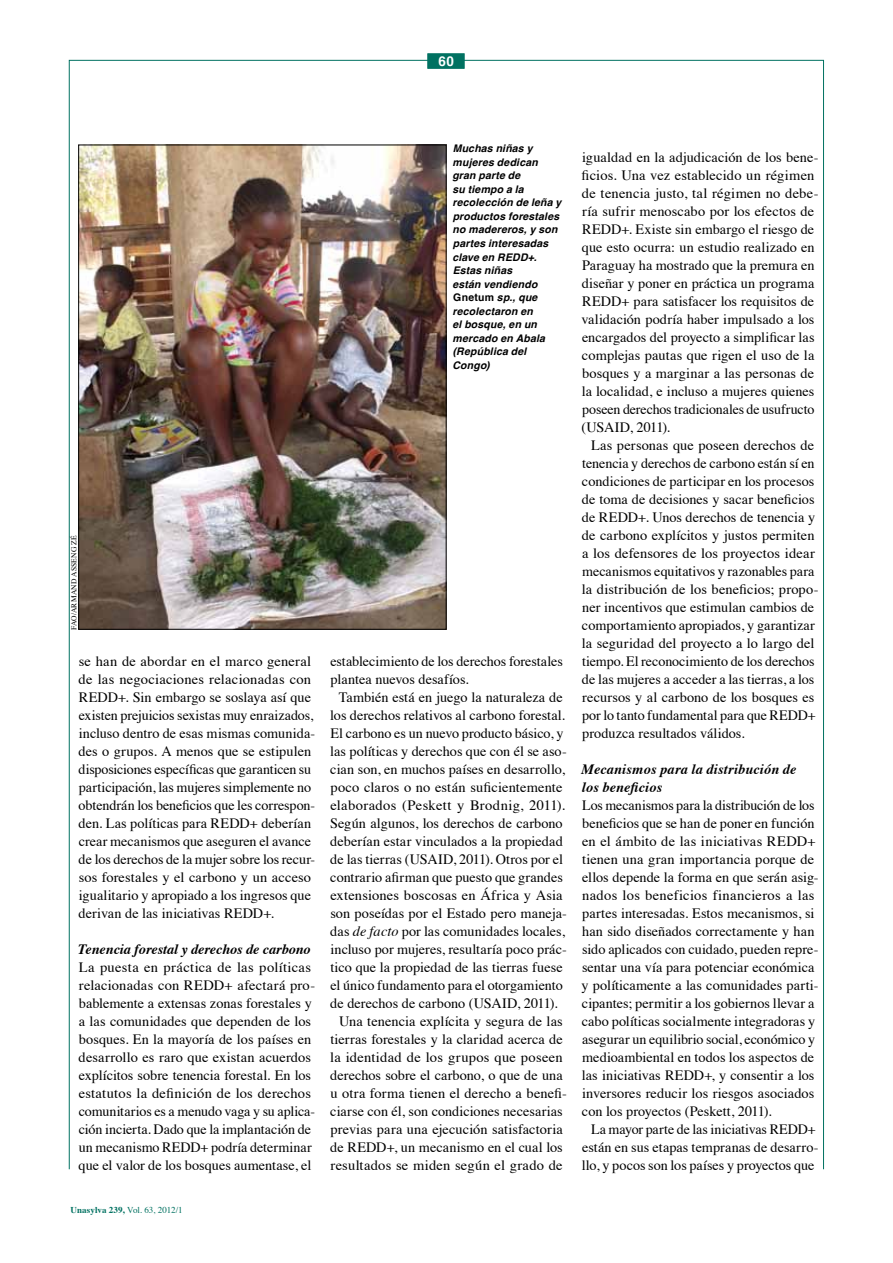
<style>
.page{position:relative;width:893px;height:1263px;background:#fff}
.page>*{position:absolute;margin:0;border:0;box-sizing:border-box;transform-origin:0 0}
.t1{font:14.25px/18px "Times";letter-spacing:.005em;color:#000}
.t2{font:italic 700 14.25px/18px "Times";color:#000}
.t3{font:14.25px "Times";letter-spacing:.025em;color:#000}
.t4{font:700 13.5px "Helvetica";color:#fff}
.t5{font:italic 700 10.5px/13.5px "Helvetica";letter-spacing:.02em;color:#000}
.t6{font:9px "Times";letter-spacing:-.005em;color:#007161}
.t7{font:7.5px "Times";letter-spacing:.02em;color:#000}
.s1{font-weight:700}
.s2{font-style:normal}
.s3{font-style:italic}
</style>
<div class="page">
<div style="left:428px;top:54px;width:36px;height:15px;background:#007161;border:1px solid #007161"></div>
<img style="left:80px;top:147px;width:365px;height:481px">
<p class="t4" style="left:439px;top:50px;width:17px">60</p>
<p class="t7" style="left:67px;top:630px;width:95px;rotate:-90deg">FAO/Armand Asseng Zé</p>
<p class="t1" style="left:79px;top:651px;width:238px">se han de abordar en el marco general de las negociaciones relacionadas con REDD+. Sin embargo se soslaya así que existen prejuicios sexistas muy enraizados, incluso dentro de esas mismas comunida&shy;des o grupos. A menos que se estipulen disposiciones específicas que garanticen su participación, las mujeres simplemente no obtendrán los beneficios que les correspon&shy;den. Las políticas para REDD+ deberían crear mecanismos que aseguren el avance de los derechos de la mujer sobre los recur&shy;sos forestales y el carbono y un acceso igualitario y apropiado a los ingresos que derivan de las iniciativas REDD+.</p>
<p class="t2" style="left:78px;top:939px;width:234px">Tenencia forestal y derechos de carbono</p>
<p class="t1" style="left:79px;top:957px;width:238px">La puesta en práctica de las políticas relacionadas con REDD+ afectará pro&shy;bablemente a extensas zonas forestales y a las comunidades que dependen de los bosques. En la mayoría de los países en desarrollo es raro que existan acuerdos explícitos sobre tenencia forestal. En los estatutos la definición de los derechos comunitarios es a menudo vaga y su aplica&shy;ción incierta. Dado que la implantación de un mecanismo REDD+ podría determinar que el valor de los bosques aumentase, el</p>
<p class="t6" style="left:71px;top:1201px;width:114px"><span class="s1">Unasylva 239,</span> Vol. 63, 2012/1</p>
<p class="t5" style="left:452px;top:142px;width:111px">Muchas niñas y mujeres dedican gran parte de<br>su tiempo a la recolección de leña y productos forestales no madereros, y son partes interesadas clave en REDD+.<br>Estas niñas<br>están vendiendo<br><span class="s2">Gnetum</span> sp., que recolectaron en<br>el bosque, en un mercado en Abala (República del<br>Congo)</p>
<p class="t1" style="left:330px;top:651px;width:234px">establecimiento de los derechos forestales</p>
<p class="t1" style="left:331px;top:669px;width:140px">plantea nuevos desafíos.</p>
<p class="t1" style="left:339px;top:687px;width:225px">También está en juego la naturaleza de</p>
<p class="t1" style="left:330px;top:705px;width:236px">los derechos relativos al carbono forestal.</p>
<p class="t1" style="left:330px;top:723px;width:235px">El carbono es un nuevo producto básico, y</p>
<p class="t1" style="left:330px;top:741px;width:238px">las políticas y derechos que con él se aso-</p>
<p class="t1" style="left:330px;top:759px;width:236px">cian son, en muchos países en desarrollo,</p>
<p class="t1" style="left:331px;top:777px;width:234px">poco claros o no están suficientemente</p>
<p class="t3" style="left:330px;top:791px;width:236px">elaborados (Peskett y Brodnig, 2011).</p>
<p class="t1" style="left:330px;top:813px;width:234px">Según algunos, los derechos de carbono</p>
<p class="t1" style="left:330px;top:831px;width:234px">deberían estar vinculados a la propiedad</p>
<p class="t1" style="left:330px;top:849px;width:234px">de las tierras (USAID, 2011). Otros por el</p>
<p class="t1" style="left:330px;top:867px;width:234px">contrario afirman que puesto que grandes</p>
<p class="t1" style="left:330px;top:885px;width:234px">extensiones boscosas en África y Asia</p>
<p class="t1" style="left:330px;top:903px;width:238px">son poseídas por el Estado pero maneja-</p>
<p class="t1" style="left:330px;top:921px;width:236px">das <span class="s3">de facto</span> por las comunidades locales,</p>
<p class="t1" style="left:330px;top:939px;width:238px">incluso por mujeres, resultaría poco prác-</p>
<p class="t1" style="left:330px;top:957px;width:234px">tico que la propiedad de las tierras fuese</p>
<p class="t1" style="left:330px;top:975px;width:234px">el único fundamento para el otorgamiento</p>
<p class="t1" style="left:330px;top:993px;width:229px">de derechos de carbono (USAID, 2011).</p>
<p class="t1" style="left:339px;top:1011px;width:225px">Una tenencia explícita y segura de las</p>
<p class="t1" style="left:330px;top:1029px;width:234px">tierras forestales y la claridad acerca de</p>
<p class="t1" style="left:330px;top:1047px;width:234px">la identidad de los grupos que poseen</p>
<p class="t1" style="left:330px;top:1065px;width:234px">derechos sobre el carbono, o que de una</p>
<p class="t1" style="left:330px;top:1083px;width:238px">u otra forma tienen el derecho a benefi-</p>
<p class="t1" style="left:330px;top:1101px;width:234px">ciarse con él, son condiciones necesarias</p>
<p class="t1" style="left:331px;top:1119px;width:234px">previas para una ejecución satisfactoria</p>
<p class="t1" style="left:330px;top:1137px;width:234px">de REDD+, un mecanismo en el cual los</p>
<p class="t1" style="left:331px;top:1155px;width:234px">resultados se miden según el grado de</p>
<p class="t1" style="left:581px;top:147px;width:239px">igualdad en la adjudicación de los bene&shy;ficios. Una vez establecido un régimen de tenencia justo, tal régimen no debe&shy;ría sufrir menoscabo por los efectos de REDD+. Existe sin embargo el riesgo de que esto ocurra: un estudio realizado en Paraguay ha mostrado que la premura en diseñar y poner en práctica un programa REDD+ para satisfacer los requisitos de validación podría haber impulsado a los encargados del proyecto a simplificar las complejas pautas que rigen el uso de la bosques y a marginar a las personas de la localidad, e incluso a mujeres quienes poseen derechos tradicionales de usufructo (USAID, 2011).</p>
<p class="t1" style="left:582px;top:435px;width:238px;text-indent:9px">Las personas que poseen derechos de tenencia y derechos de carbono están sí en condiciones de participar en los procesos de toma de decisiones y sacar beneficios de REDD+. Unos derechos de tenencia y de carbono explícitos y justos permiten a los defensores de los proyectos idear mecanismos equitativos y razonables para la distribución de los beneficios; propo&shy;ner incentivos que estimulan cambios de comportamiento apropiados, y garantizar la seguridad del proyecto a lo largo del tiempo. El reconocimiento de los derechos de las mujeres a acceder a las tierras, a los recursos y al carbono de los bosques es por lo tanto fundamental para que REDD+ produzca resultados válidos.</p>
<p class="t2" style="left:582px;top:759px;width:216px">Mecanismos para la distribución de los beneficios</p>
<p class="t1" style="left:581px;top:795px;width:239px">Los mecanismos para la distribución de los beneficios que se han de poner en función en el ámbito de las iniciativas REDD+ tienen una gran importancia porque de ellos depende la forma en que serán asig&shy;nados los beneficios financieros a las partes interesadas. Estos mecanismos, si han sido diseñados correctamente y han sido aplicados con cuidado, pueden repre&shy;sentar una vía para potenciar económica y políticamente a las comunidades parti&shy;cipantes; permitir a los gobiernos llevar a cabo políticas socialmente integradoras y asegurar un equilibrio social, económico y medioambiental en todos los aspectos de las iniciativas REDD+, y consentir a los inversores reducir los riesgos asociados con los proyectos (Peskett, 2011).</p>
<p class="t1" style="left:582px;top:1119px;width:238px;text-align:center">La mayor parte de las iniciativas REDD+ están en sus etapas tempranas de desarro&shy;llo, y pocos son los países y proyectos que</p>
</div>
